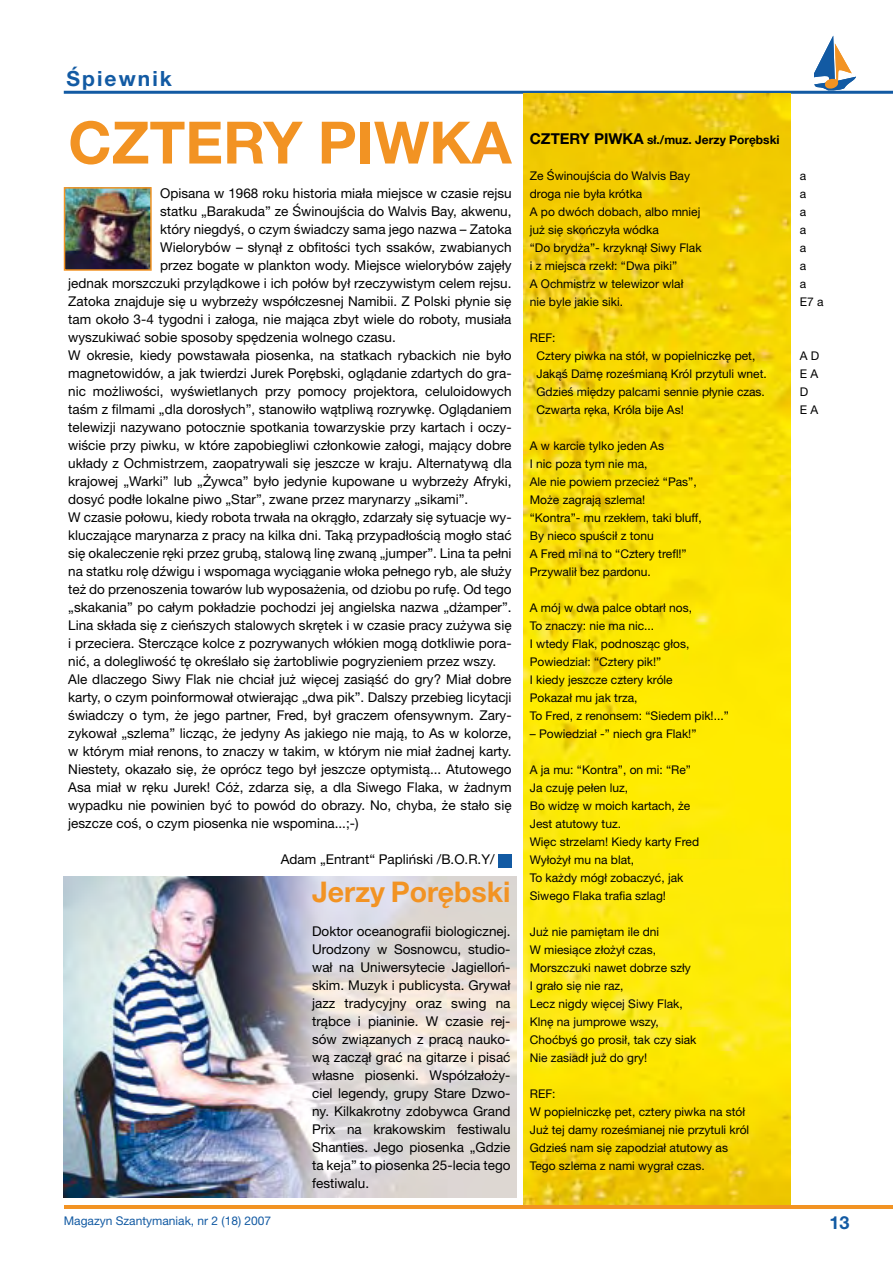
<style>
.page{position:relative;width:893px;height:1263px;background:#fff}
.page>*{position:absolute;margin:0;border:0;box-sizing:border-box;transform-origin:0 0}
.t1{font:700 58.5px "Helvetica Neue LT Pro";color:#f29323}
.t2{font:700 28.5px "Helvetica Neue LT Pro";color:#f29323}
.t3{font:700 21px "Helvetica Neue LT Pro";letter-spacing:.1em;color:#125aa3}
.t4{font:700 18px "Helvetica Neue LT Pro";color:#125aa3}
.t5{font:13.5px/18px "Helvetica Neue LT Pro";color:#000;text-align:justify}
.t6{font:12px/18px "Helvetica Neue LT Pro";color:#000}
.t7{font:700 12px "Helvetica Neue LT Pro";color:#000}
.t8{font:12px "Helvetica Neue LT Pro";color:#125aa3}
.s1{font-size:15px}
</style>
<div class="page">
<hr style="left:64px;top:91px;width:829px;height:3px;background:#125aa3">
<svg style="left:814px;top:36px;width:42px;height:54px"></svg>
<img style="left:64px;top:876px;width:453px;height:321px">
<img style="left:523px;top:94px;width:268px;height:1111px">
<div style="left:498px;top:854px;width:14px;height:13px;background:#125aa3"></div>
<img style="left:67px;top:190px;width:82px;height:78px">
<div style="left:64px;top:187px;width:88px;height:84px;border:2px solid #f29323"></div>
<hr style="left:64px;top:1205px;width:829px;height:4px;background:#f29323">
<h3 class="t3" style="left:66px;top:65px;width:107px">Śpiewnik</h3>
<h1 class="t1" style="left:68px;top:106px;width:445px">CZTERY PIWKA</h1>
<p class="t5" style="left:160px;top:184px;width:353px">Opisana w 1968 roku historia miała miejsce w czasie rejsu</p>
<p class="t5" style="left:160px;top:202px;width:353px">statku „Barakuda” ze Świnoujścia do Walvis Bay, akwenu,</p>
<p class="t5" style="left:160px;top:220px;width:353px">który niegdyś, o czym świadczy sama jego nazwa – Zatoka</p>
<p class="t5" style="left:160px;top:238px;width:353px">Wielorybów – słynął z obfitości tych ssaków, zwabianych</p>
<p class="t5" style="left:160px;top:256px;width:353px">przez bogate w plankton wody. Miejsce wielorybów zajęły</p>
<p class="t5" style="left:68px;top:274px;width:445px">jednak morszczuki przylądkowe i ich połów był rzeczywistym celem rejsu.</p>
<p class="t5" style="left:68px;top:292px;width:445px">Zatoka znajduje się u wybrzeży współczesnej Namibii. Z Polski płynie się</p>
<p class="t5" style="left:68px;top:310px;width:445px">tam około 3-4 tygodni i załoga, nie mająca zbyt wiele do roboty, musiała</p>
<p class="t5" style="left:68px;top:328px;width:329px">wyszukiwać sobie sposoby spędzenia wolnego czasu.</p>
<p class="t5" style="left:68px;top:346px;width:445px">W okresie, kiedy powstawała piosenka, na statkach rybackich nie było</p>
<p class="t5" style="left:68px;top:364px;width:445px">magnetowidów, a jak twierdzi Jurek Porębski, oglądanie zdartych do gra-</p>
<p class="t5" style="left:68px;top:382px;width:445px">nic możliwości, wyświetlanych przy pomocy projektora, celuloidowych</p>
<p class="t5" style="left:68px;top:400px;width:445px">taśm z filmami „dla dorosłych”, stanowiło wątpliwą rozrywkę. Oglądaniem</p>
<p class="t5" style="left:68px;top:418px;width:445px">telewizji nazywano potocznie spotkania towarzyskie przy kartach i oczy-</p>
<p class="t5" style="left:68px;top:436px;width:445px">wiście przy piwku, w które zapobiegliwi członkowie załogi, mający dobre</p>
<p class="t5" style="left:68px;top:454px;width:445px">układy z Ochmistrzem, zaopatrywali się jeszcze w kraju. Alternatywą dla</p>
<p class="t5" style="left:68px;top:472px;width:445px">krajowej „Warki” lub „Żywca” było jedynie kupowane u wybrzeży Afryki,</p>
<p class="t5" style="left:68px;top:490px;width:401px">dosyć podłe lokalne piwo „Star”, zwane przez marynarzy „sikami”.</p>
<p class="t5" style="left:68px;top:508px;width:445px">W czasie połowu, kiedy robota trwała na okrągło, zdarzały się sytuacje wy-</p>
<p class="t5" style="left:68px;top:526px;width:445px">kluczające marynarza z pracy na kilka dni. Taką przypadłością mogło stać</p>
<p class="t5" style="left:68px;top:544px;width:445px">się okaleczenie ręki przez grubą, stalową linę zwaną „jumper”. Lina ta pełni</p>
<p class="t5" style="left:68px;top:562px;width:445px">na statku rolę dźwigu i wspomaga wyciąganie włoka pełnego ryb, ale służy</p>
<p class="t5" style="left:68px;top:580px;width:445px">też do przenoszenia towarów lub wyposażenia, od dziobu po rufę. Od tego</p>
<p class="t5" style="left:68px;top:598px;width:445px">„skakania” po całym pokładzie pochodzi jej angielska nazwa „dżamper”.</p>
<p class="t5" style="left:68px;top:616px;width:445px">Lina składa się z cieńszych stalowych skrętek i w czasie pracy zużywa się</p>
<p class="t5" style="left:68px;top:634px;width:445px">i przeciera. Sterczące kolce z pozrywanych włókien mogą dotkliwie pora-</p>
<p class="t5" style="left:68px;top:652px;width:429px">nić, a dolegliwość tę określało się żartobliwie pogryzieniem przez wszy.</p>
<p class="t5" style="left:68px;top:670px;width:445px">Ale dlaczego Siwy Flak nie chciał już więcej zasiąść do gry? Miał dobre</p>
<p class="t5" style="left:68px;top:688px;width:445px">karty, o czym poinformował otwierając „dwa pik”. Dalszy przebieg licytacji</p>
<p class="t5" style="left:68px;top:706px;width:445px">świadczy o tym, że jego partner, Fred, był graczem ofensywnym. Zary-</p>
<p class="t5" style="left:68px;top:724px;width:445px">zykował „szlema” licząc, że jedyny As jakiego nie mają, to As w kolorze,</p>
<p class="t5" style="left:68px;top:742px;width:445px">w którym miał renons, to znaczy w takim, w którym nie miał żadnej karty.</p>
<p class="t5" style="left:68px;top:760px;width:445px">Niestety, okazało się, że oprócz tego był jeszcze optymistą... Atutowego</p>
<p class="t5" style="left:68px;top:778px;width:445px">Asa miał w ręku Jurek! Cóż, zdarza się, a dla Siwego Flaka, w żadnym</p>
<p class="t5" style="left:68px;top:796px;width:445px">wypadku nie powinien być to powód do obrazy. No, chyba, że stało się</p>
<p class="t5" style="left:68px;top:814px;width:292px">jeszcze coś, o czym piosenka nie wspomina...;-)</p>
<p class="t5" style="left:281px;top:850px;width:215px">Adam „Entrant“ Papliński /B.O.R.Y/</p>
<h2 class="t2" style="left:312px;top:873px;width:200px">Jerzy Porębski</h2>
<p class="t5" style="left:312px;top:922px;width:200px">Doktor oceanografii biologicznej.<br>Urodzony w Sosnowcu, studio&shy;wał na Uniwersytecie Jagielloń&shy;skim. Muzyk i publicysta. Grywał jazz tradycyjny oraz swing na trąbce i pianinie. W czasie rej&shy;sów związanych z pracą nauko&shy;wą zaczął grać na gitarze i pisać własne piosenki. Współzałoży&shy;ciel legendy, grupy Stare Dzwo&shy;ny. Kilkakrotny zdobywca Grand Prix na krakowskim festiwalu Shanties. Jego piosenka „Gdzie ta keja” to piosenka 25-lecia tego festiwalu.</p>
<p class="t7" style="left:530px;top:132px;width:251px"><span class="s1">CZTERY PIWKA</span> sł./muz. Jerzy Porębski</p>
<p class="t6" style="left:530px;top:166px;width:162px">Ze Świnoujścia do Walvis Bay</p>
<p class="t6" style="left:800px;top:166px;width:8px">a</p>
<p class="t6" style="left:530px;top:184px;width:114px">droga nie była krótka</p>
<p class="t6" style="left:800px;top:184px;width:8px">a</p>
<p class="t6" style="left:530px;top:202px;width:172px">A po dwóch dobach, albo mniej</p>
<p class="t6" style="left:800px;top:202px;width:8px">a</p>
<p class="t6" style="left:530px;top:220px;width:131px">już się skończyła wódka</p>
<p class="t6" style="left:800px;top:220px;width:8px">a</p>
<p class="t6" style="left:530px;top:238px;width:173px">“Do brydża”- krzyknął Siwy Flak</p>
<p class="t6" style="left:800px;top:238px;width:8px">a</p>
<p class="t6" style="left:530px;top:256px;width:149px">i z miejsca rzekł: “Dwa piki”</p>
<p class="t6" style="left:800px;top:256px;width:8px">a</p>
<p class="t6" style="left:530px;top:274px;width:155px">A Ochmistrz w telewizor wlał</p>
<p class="t6" style="left:800px;top:274px;width:8px">a</p>
<p class="t6" style="left:530px;top:292px;width:95px">nie byle jakie siki.</p>
<p class="t6" style="left:800px;top:292px;width:25px">E7 a</p>
<p class="t6" style="left:536px;top:328px;width:220px;text-indent:-7px">REF:<br>Cztery piwka na stół, w popielniczkę pet,</p>
<p class="t6" style="left:800px;top:346px;width:21px">A D</p>
<p class="t6" style="left:536px;top:364px;width:232px">Jakąś Damę roześmianą Król przytuli wnet.</p>
<p class="t6" style="left:800px;top:364px;width:20px">E A</p>
<p class="t6" style="left:536px;top:382px;width:230px">Gdzieś między palcami sennie płynie czas.</p>
<p class="t6" style="left:800px;top:382px;width:10px">D</p>
<p class="t6" style="left:536px;top:400px;width:149px">Czwarta ręka, Króla bije As!</p>
<p class="t6" style="left:800px;top:400px;width:20px">E A</p>
<p class="t6" style="left:530px;top:436px;width:173px">A w karcie tylko jeden As<br>I nic poza tym nie ma,<br>Ale nie powiem przecież “Pas”,<br>Może zagrają szlema!<br>“Kontra”- mu rzekłem, taki bluff,<br>By nieco spuścił z tonu<br>A Fred mi na to “Cztery trefl!”<br>Przywalił bez pardonu.</p>
<p class="t6" style="left:530px;top:598px;width:200px">A mój w dwa palce obtarł nos,<br>To znaczy: nie ma nic...<br>I wtedy Flak, podnosząc głos,<br>Powiedział: “Cztery pik!”<br>I kiedy jeszcze cztery króle<br>Pokazał mu jak trza,<br>To Fred, z renonsem: “Siedem pik!...”</p>
<p class="t6" style="left:530px;top:724px;width:168px">– Powiedział -” niech gra Flak!”</p>
<p class="t6" style="left:530px;top:760px;width:171px">A ja mu: “Kontra”, on mi: “Re”<br>Ja czuję pełen luz,<br>Bo widzę w moich kartach, że<br>Jest atutowy tuz.<br>Więc strzelam! Kiedy karty Fred<br>Wyłożył mu na blat,<br>To każdy mógł zobaczyć, jak<br>Siwego Flaka trafia szlag!</p>
<p class="t6" style="left:530px;top:922px;width:168px">Już nie pamiętam ile dni<br>W miesiące złożył czas,<br>Morszczuki nawet dobrze szły<br>I grało się nie raz,<br>Lecz nigdy więcej Siwy Flak,<br>Klnę na jumprowe wszy,<br>Choćbyś go prosił, tak czy siak<br>Nie zasiadł już do gry!</p>
<p class="t6" style="left:530px;top:1084px;width:221px">REF:<br>W popielniczkę pet, cztery piwka na stół<br>Już tej damy roześmianej nie przytuli król<br>Gdzieś nam się zapodział atutowy as<br>Tego szlema z nami wygrał czas.</p>
<p class="t8" style="left:64px;top:1213px;width:209px">Magazyn Szantymaniak, nr 2 (18) 2007</p>
<h3 class="t4" style="left:829px;top:1211px;width:22px">13</h3>
</div>
